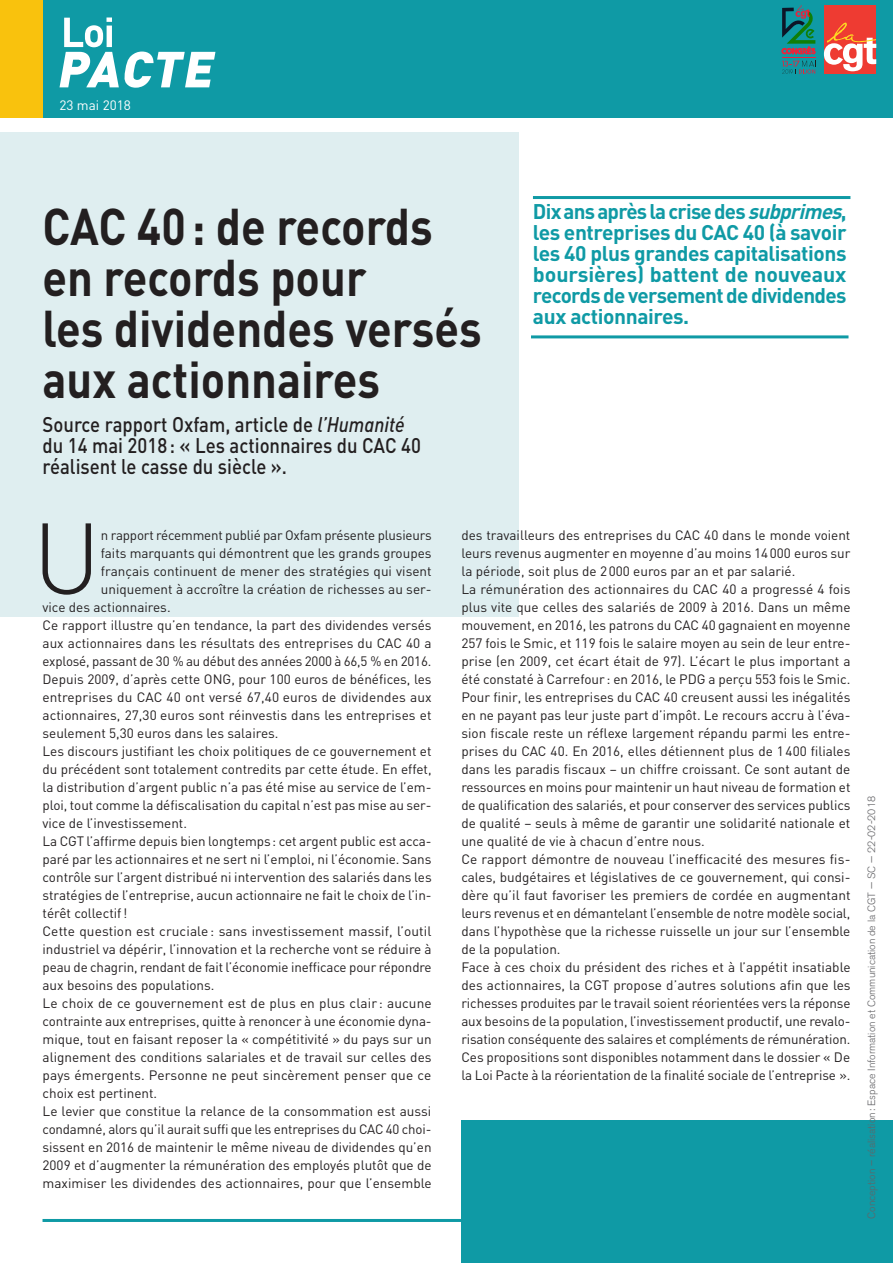
<style>
.page{position:relative;width:893px;height:1263px;background:#fff}
.page>*{position:absolute;margin:0;border:0;box-sizing:border-box;transform-origin:0 0}
.Texte_courant___Lett{font:300 99.3px "DIN";color:#231f20}
.Titre_générique{font:700 51px/51px "DIN";color:#231f20;scale:.89 1}
.Chapo{font:700 21px/21px "DIN";letter-spacing:-.03em;color:#0f9aa5;text-align:justify}
.Titre_générique-2{font:500 21px/21px "DIN";color:#231f20;scale:.89 1}
.Texte_courant{font:13.5px/18px "DIN";color:#231f20;text-align:justify}
.Texte_courant___Lett-2{font:13.5px "DIN";color:#231f20}
.Texte_courant-2{font:13.5px "DIN";color:#fff}
.t1{font:300 10.5px "Akzidenz Grotesk BE";color:#636366}
.s1{font-family:"DIN Medium Italic Alt";font-weight:400}
.s2{font-style:italic}
</style>
<div class="page">
<div style="left:0;top:133px;width:519px;height:484px;background:#dfeef0"></div>
<hr style="left:43px;top:1219px;width:807px;height:3px;background:#0f9aa5">
<div style="left:461px;top:1120px;width:432px;height:143px;background:#0f9aa5"></div>
<hr style="left:531px;top:335px;width:317px;height:3px;background:#0f9aa5">
<hr style="left:533px;top:196px;width:317px;height:3px;background:#0f9aa5">
<div style="left:43px;top:0;width:850px;height:117px;background:#0f9aa5"></div>
<div style="left:0;top:0;width:43px;height:117px;background:#f9c20d"></div>
<svg style="left:60px;top:18px;width:155px;height:70px"></svg>
<div style="left:824px;top:5px;width:52px;height:69px;background:#ee3b32"></div>
<svg style="left:824px;top:23px;width:52px;height:48px"></svg>
<svg style="left:782px;top:61px;width:34px;height:13px"></svg>
<svg style="left:782px;top:5px;width:33px;height:50px"></svg>
<hr style="left:782px;top:57px;width:33px;height:1px;background:#e6233d">
<p class="Texte_courant-2" style="left:60px;top:97px;width:73px">23 mai 2018</p>
<p class="Titre_générique" style="left:43px;top:199px;width:495px">CAC 40: de records en records pour<br>les dividendes versés aux actionnaires</p>
<p class="Titre_générique-2" style="left:43px;top:413px;width:427px">Source rapport Oxfam, article de <span class="s1">l’Humanité </span>du 14 mai 2018: « Les actionnaires du CAC 40 réalisent le casse du siècle ».</p>
<p class="Chapo" style="left:533px;top:200px;width:316px">Dix ans après la crise des <span class="s2">subprimes</span>, les entreprises du CAC 40 (à savoir les 40 plus grandes capitalisations boursières) battent de nouveaux records de versement de dividendes aux actionnaires.</p>
<p class="Texte_courant___Lett" style="left:33px;top:497px;width:70px">U</p>
<p class="Texte_courant___Lett-2" style="left:101px;top:527px;width:332px">n rapport récemment publié par Oxfam présente plusieurs</p>
<p class="Texte_courant___Lett-2" style="left:101px;top:545px;width:332px">faits marquants qui démontrent que les grands groupes</p>
<p class="Texte_courant___Lett-2" style="left:101px;top:563px;width:332px">français continuent de mener des stratégies qui visent</p>
<p class="Texte_courant___Lett-2" style="left:101px;top:581px;width:332px">uniquement à accroître la création de richesses au ser-</p>
<p class="Texte_courant___Lett-2" style="left:43px;top:599px;width:130px">vice des actionnaires.</p>
<p class="Texte_courant" style="left:43px;top:616px;width:391px">Ce rapport illustre qu’en tendance, la part des dividendes versés aux actionnaires dans les résultats des entreprises du CAC 40 a explosé, passant de 30 % au début des années 2000 à 66,5 % en 2016.</p>
<p class="Texte_courant" style="left:43px;top:670px;width:391px">Depuis 2009, d’après cette ONG, pour 100 euros de bénéfices, les entreprises du CAC 40 ont versé 67,40 euros de dividendes aux actionnaires, 27,30 euros sont réinvestis dans les entreprises et seulement 5,30 euros dans les salaires.</p>
<p class="Texte_courant" style="left:43px;top:742px;width:391px">Les discours justifiant les choix politiques de ce gouvernement et du précédent sont totalement contredits par cette étude. En effet, la distribution d’argent public n’a pas été mise au service de l’em&shy;ploi, tout comme la défiscalisation du capital n’est pas mise au ser&shy;vice de l’investissement.</p>
<p class="Texte_courant" style="left:43px;top:832px;width:391px">La CGT l’affirme depuis bien longtemps: cet argent public est acca&shy;paré par les actionnaires et ne sert ni l’emploi, ni l’économie. Sans contrôle sur l’argent distribué ni intervention des salariés dans les stratégies de l’entreprise, aucun actionnaire ne fait le choix de l’in&shy;térêt collectif!</p>
<p class="Texte_courant" style="left:43px;top:922px;width:391px">Cette question est cruciale : sans investissement massif, l’outil industriel va dépérir, l’innovation et la recherche vont se réduire à peau de chagrin, rendant de fait l’économie inefficace pour répondre aux besoins des populations.</p>
<p class="Texte_courant" style="left:43px;top:994px;width:391px">Le choix de ce gouvernement est de plus en plus clair : aucune contrainte aux entreprises, quitte à renoncer à une économie dyna&shy;mique, tout en faisant reposer la « compétitivité » du pays sur un alignement des conditions salariales et de travail sur celles des pays émergents. Personne ne peut sincèrement penser que ce choix est pertinent.</p>
<p class="Texte_courant" style="left:43px;top:1102px;width:391px">Le levier que constitue la relance de la consommation est aussi condamné, alors qu’il aurait suffi que les entreprises du CAC 40 choi&shy;sissent en 2016 de maintenir le même niveau de dividendes qu’en 2009 et d’augmenter la rémunération des employés plutôt que de maximiser les dividendes des actionnaires, pour que l’ensemble</p>
<p class="Texte_courant" style="left:461px;top:526px;width:391px">des travailleurs des entreprises du CAC 40 dans le monde voient leurs revenus augmenter en moyenne d’au moins 14000 euros sur la période, soit plus de 2000 euros par an et par salarié.</p>
<p class="Texte_courant" style="left:461px;top:580px;width:391px">La rémunération des actionnaires du CAC 40 a progressé 4 fois plus vite que celles des salariés de 2009 à 2016. Dans un même mouvement, en 2016, les patrons du CAC 40 gagnaient en moyenne 257 fois le Smic, et 119 fois le salaire moyen au sein de leur entre&shy;prise (en 2009, cet écart était de 97). L’écart le plus important a été constaté à Carrefour : en 2016, le PDG a perçu 553 fois le Smic.</p>
<p class="Texte_courant" style="left:461px;top:688px;width:391px">Pour finir, les entreprises du CAC 40 creusent aussi les inégalités en ne payant pas leur juste part d’impôt. Le recours accru à l’éva&shy;sion fiscale reste un réflexe largement répandu parmi les entre&shy;prises du CAC 40. En 2016, elles détiennent plus de 1400 filiales dans les paradis fiscaux – un chiffre croissant. Ce sont autant de ressources en moins pour maintenir un haut niveau de formation et de qualification des salariés, et pour conserver des services publics de qualité – seuls à même de garantir une solidarité nationale et une qualité de vie à chacun d’entre nous.</p>
<p class="Texte_courant" style="left:461px;top:850px;width:391px">Ce rapport démontre de nouveau l’inefficacité des mesures fis&shy;cales, budgétaires et législatives de ce gouvernement, qui consi&shy;dère qu’il faut favoriser les premiers de cordée en augmentant leurs revenus et en démantelant l’ensemble de notre modèle social, dans l’hypothèse que la richesse ruisselle un jour sur l’ensemble de la population.</p>
<p class="Texte_courant" style="left:461px;top:958px;width:391px">Face à ces choix du président des riches et à l’appétit insatiable des actionnaires, la CGT propose d’autres solutions afin que les richesses produites par le travail soient réorientées vers la réponse aux besoins de la population, l’investissement productif, une revalo&shy;risation conséquente des salaires et compléments de rémunération.<br>Ces propositions sont disponibles notamment dans le dossier « De la Loi Pacte à la réorientation de la finalité sociale de l’entreprise ».</p>
<p class="t1" style="left:866px;top:1219px;width:424px;rotate:-90deg">Conception – réalisation: Espace Information et Communication de la CGT — SC — 22-02-2018</p>
</div>
